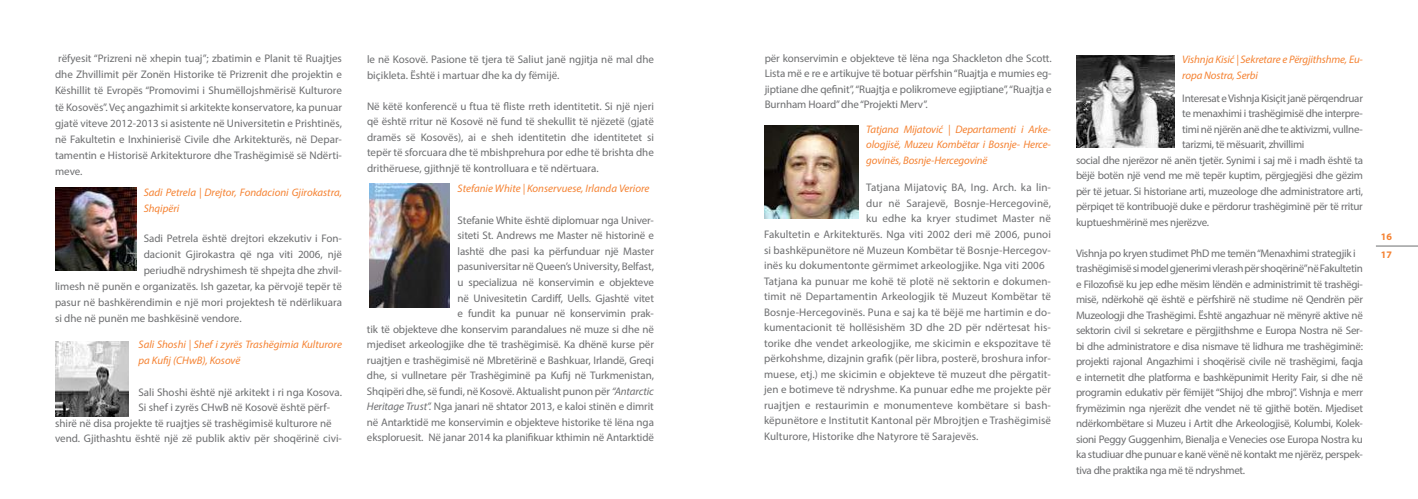
<style>
.page{position:relative;width:1418px;height:499px;background:#fff}
.page>*{position:absolute;margin:0;border:0;box-sizing:border-box;transform-origin:0 0}
.t1{font:11px/15.5px "Myriad Pro";letter-spacing:-.01em;color:#6d6e70;text-align:justify}
.t2{font:11px "Myriad Pro";letter-spacing:.01em;color:#6d6e70}
.t3{font:italic 10.9px/16px "Myriad Pro";letter-spacing:-.01em;color:#f58232}
.t4{font:700 10px "Myriad Pro";color:#f58232}
.s1{font-style:italic}
</style>
<div class="page">
<hr style="left:1375px;top:246px;width:42px;height:1px;background:#6d6e70">
<img style="left:55px;top:341px;width:73px;height:75px">
<img style="left:764px;top:125px;width:94px;height:93px">
<img style="left:1076px;top:55px;width:98px;height:93px">
<img style="left:369px;top:184px;width:80px;height:123px">
<img style="left:55px;top:188px;width:82px;height:83px">
<p class="t1" style="left:55px;top:51px;width:288px;line-height:16px">rëfyesit “Prizreni në xhepin tuaj”; zbatimin e Planit të Ruajtjes dhe Zhvillimit për Zonën Historike të Prizrenit dhe projektin e Këshillit të Evropës “Promovimi i Shumëllojshmërisë Kulturore të Kosovës”. Veç angazhimit si arkitekte konservatore, ka punuar gjatë viteve 2012-2013 si asistente në Universitetin e Prishtinës, në Fakultetin e Inxhinierisë Civile dhe Arkitekturës, në Depar&shy;tamentin e Historisë Arkitekturore dhe Trashëgimisë së Ndërti&shy;meve.</p>
<p class="t1" style="left:764px;top:50px;width:288px">për konservimin e objekteve të lëna nga Shackleton dhe Scott.<br>Lista më e re e artikujve të botuar përfshin “Ruajtja e mumies eg&shy;jiptiane dhe qefinit”, “Ruajtja e polikromeve egjiptiane”, “Ruajtja e Burnham Hoard” dhe “Projekti Merv”.</p>
<p class="t1" style="left:367px;top:52px;width:288px">le në Kosovë. Pasione të tjera të Saliut janë ngjitja në mal dhe biçikleta. Është i martuar dhe ka dy fëmijë.</p>
<p class="t1" style="left:367px;top:98px;width:288px">Në këtë konferencë u ftua të fliste rreth identitetit. Si një njeri që është rritur në Kosovë në fund të shekullit të njëzetë (gjatë dramës së Kosovës), ai e sheh identitetin dhe identitetet si tepër të sforcuara dhe të mbishprehura por edhe të brishta dhe drithëruese, gjithnjë të kontrolluara e të ndërtuara.</p>
<p class="t3" style="left:866px;top:122px;width:186px;line-height:15px">Tatjana Mijatović | Departamenti i Arke&shy;ologjisë, Muzeu Kombëtar i Bosnje- Herce-</p>
<p class="t3" style="left:866px;top:152px;width:123px">govinës, Bosnje-Hercegovinë</p>
<p class="t2" style="left:866px;top:181px;width:186px">Tatjana Mijatoviç BA, Ing. Arch. ka lin-</p>
<p class="t2" style="left:866px;top:196px;width:186px">dur në Sarajevë, Bosnje-Hercegovinë,</p>
<p class="t2" style="left:866px;top:212px;width:186px">ku edhe ka kryer studimet Master në</p>
<p class="t2" style="left:764px;top:227px;width:288px">Fakultetin e Arkitekturës. Nga viti 2002 deri më 2006, punoi</p>
<p class="t2" style="left:764px;top:243px;width:288px">si bashkëpunëtore në Muzeun Kombëtar të Bosnje-Hercegov-</p>
<p class="t2" style="left:764px;top:258px;width:282px">inës ku dokumentonte gërmimet arkeologjike. Nga viti 2006</p>
<p class="t2" style="left:764px;top:274px;width:288px">Tatjana ka punuar me kohë të plotë në sektorin e dokumen-</p>
<p class="t2" style="left:764px;top:289px;width:288px">timit në Departamentin Arkeologjik të Muzeut Kombëtar të</p>
<p class="t2" style="left:764px;top:305px;width:288px">Bosnje-Hercegovinës. Puna e saj ka të bëjë me hartimin e do-</p>
<p class="t2" style="left:764px;top:320px;width:288px">kumentacionit të hollësishëm 3D dhe 2D për ndërtesat his-</p>
<p class="t2" style="left:764px;top:336px;width:288px">torike dhe vendet arkeologjike, me skicimin e ekspozitave të</p>
<p class="t2" style="left:764px;top:351px;width:288px">përkohshme, dizajnin grafik (për libra, posterë, broshura infor-</p>
<p class="t2" style="left:764px;top:367px;width:288px">muese, etj.) me skicimin e objekteve të muzeut dhe përgatit-</p>
<p class="t2" style="left:764px;top:382px;width:288px">jen e botimeve të ndryshme. Ka punuar edhe me projekte për</p>
<p class="t2" style="left:764px;top:398px;width:288px">ruajtjen e restaurimin e monumenteve kombëtare si bash-</p>
<p class="t2" style="left:764px;top:413px;width:288px">këpunëtore e Institutit Kantonal për Mbrojtjen e Trashëgimisë</p>
<p class="t2" style="left:764px;top:429px;width:216px">Kulturore, Historike dhe Natyrore të Sarajevës.</p>
<p class="t3" style="left:457px;top:180px;width:193px">Stefanie White | Konservuese, Irlanda Veriore</p>
<p class="t1" style="left:367px;top:212px;width:288px;text-align:right">Stefanie White është diplomuar nga Univer-<br>siteti St. Andrews me Master në historinë e<br>lashtë dhe pasi ka përfunduar një Master<br>pasuniversitar në Queen’s University, Belfast,<br>u specializua në konservimin e objekteve<br>në Univesitetin Cardiff, Uells. Gjashtë vitet<br>e fundit ka punuar në konservimin prak-<br>tik të objekteve dhe konservim parandalues në muze si dhe në mjediset arkeologjike dhe të trashëgimisë. Ka dhënë kurse për ruajtjen e trashëgimisë në Mbretërinë e Bashkuar, Irlandë, Greqi dhe, si vullnetare për Trashëgiminë pa Kufij në Turkmenistan, Shqipëri dhe, së fundi, në Kosovë. Aktualisht punon për <span class="s1">“Antarctic Heritage Trust”.</span> Nga janari në shtator 2013, e kaloi stinën e dimrit në Antarktidë me konservimin e objekteve historike të lëna nga eksploruesit. Në janar 2014 ka planifikuar kthimin në Antarktidë</p>
<p class="t3" style="left:144px;top:184px;width:200px">Sadi Petrela | Drejtor, Fondacioni Gjirokastra,<br>Shqipëri</p>
<p class="t1" style="left:144px;top:230px;width:200px">Sadi Petrela është drejtori ekzekutiv i Fon-</p>
<p class="t1" style="left:144px;top:246px;width:200px">dacionit Gjirokastra që nga viti 2006, një</p>
<p class="t1" style="left:144px;top:262px;width:200px">periudhë ndryshimesh të shpejta dhe zhvil-</p>
<p class="t1" style="left:55px;top:278px;width:288px">limesh në punën e organizatës. Ish gazetar, ka përvojë tepër të</p>
<p class="t1" style="left:55px;top:294px;width:288px">pasur në bashkërendimin e një mori projektesh të ndërlikuara</p>
<p class="t1" style="left:55px;top:310px;width:188px">si dhe në punën me bashkësinë vendore.</p>
<p class="t3" style="left:138px;top:336px;width:205px">Sali Shoshi | Shef i zyrës Trashëgimia Kulturore pa Kufij (CHwB), Kosovë</p>
<p class="t1" style="left:138px;top:384px;width:205px">Sali Shoshi është një arkitekt i ri nga Kosova.</p>
<p class="t1" style="left:138px;top:400px;width:193px">Si shef i zyrës CHwB në Kosovë është përf-</p>
<p class="t1" style="left:55px;top:415px;width:278px">shirë në disa projekte të ruajtjes së trashëgimisë kulturore në</p>
<p class="t1" style="left:55px;top:431px;width:288px">vend. Gjithashtu është një zë publik aktiv për shoqërinë civi-</p>
<p class="t3" style="left:1182px;top:51px;width:182px">Vishnja Kisić | Sekretare e Përgjithshme, Eu&shy;ropa Nostra, Serbi</p>
<p class="t1" style="left:1182px;top:90px;width:182px">Interesat e Vishnja Kisiçit janë përqendruar</p>
<p class="t1" style="left:1182px;top:106px;width:182px">te menaxhimi i trashëgimisë dhe interpre-</p>
<p class="t1" style="left:1182px;top:121px;width:182px">timi në njërën anë dhe te aktivizmi, vullne-</p>
<p class="t1" style="left:1182px;top:137px;width:124px">tarizmi, të mësuarit, zhvillimi</p>
<p class="t1" style="left:1075px;top:152px;width:288px">social dhe njerëzor në anën tjetër. Synimi i saj më i madh është ta</p>
<p class="t1" style="left:1075px;top:168px;width:288px">bëjë botën një vend me më tepër kuptim, përgjegjësi dhe gëzim</p>
<p class="t1" style="left:1075px;top:183px;width:288px">për të jetuar. Si historiane arti, muzeologe dhe administratore arti,</p>
<p class="t1" style="left:1075px;top:199px;width:288px">përpiqet të kontribuojë duke e përdorur trashëgiminë për të rritur</p>
<p class="t1" style="left:1075px;top:214px;width:135px">kuptueshmërinë mes njerëzve.</p>
<p class="t1" style="left:1075px;top:245px;width:288px;text-align:left">Vishnja po kryen studimet PhD me temën “Menaxhimi strategjik i trashëgimisë si model gjenerimi vlerash për shoqërinë” në Fakultetin e Filozofisë ku jep edhe mësim lëndën e administrimit të trashëgi&shy;misë, ndërkohë që është e përfshirë në studime në Qendrën për Muzeologji dhe Trashëgimi. Është angazhuar në mënyrë aktive në sektorin civil si sekretare e përgjithshme e Europa Nostra në Ser&shy;bi dhe administratore e disa nismave të lidhura me trashëgiminë: projekti rajonal Angazhimi i shoqërisë civile në trashëgimi, faqja e internetit dhe platforma e bashkëpunimit Herity Fair, si dhe në programin edukativ për fëmijët “Shijoj dhe mbroj”. Vishnja e merr frymëzimin nga njerëzit dhe vendet në të gjithë botën. Mjediset ndërkombëtare si Muzeu i Artit dhe Arkeologjisë, Kolumbi, Kolek&shy;sioni Peggy Guggenhim, Bienalja e Venecies ose Europa Nostra ku ka studiuar dhe punuar e kanë vënë në kontakt me njërëz, perspek&shy;tiva dhe praktika nga më të ndryshmet.</p>
<p class="t4" style="left:1380px;top:231px;width:13px">16</p>
<p class="t4" style="left:1380px;top:248px;width:13px">17</p>
</div>
